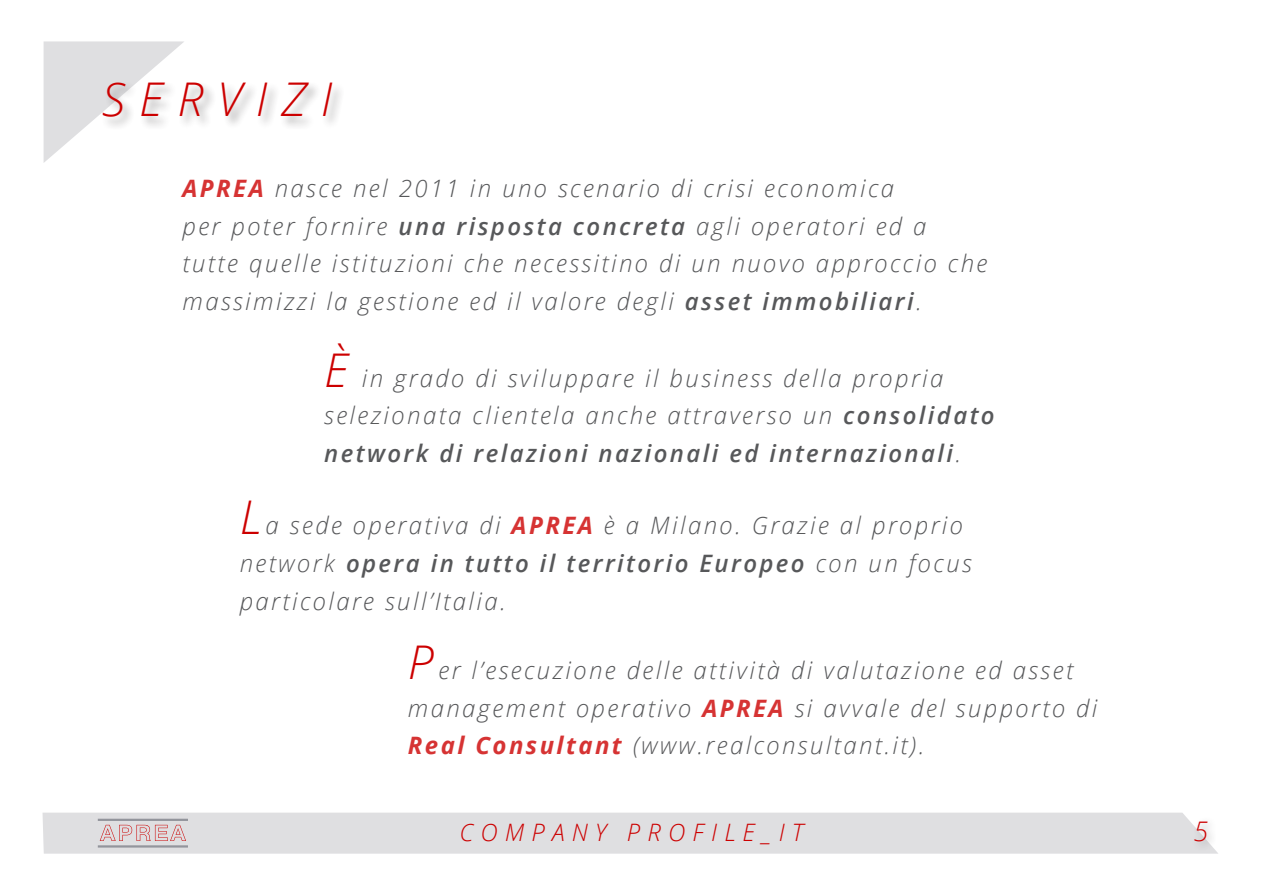
<style>
.page{position:relative;width:1263px;height:893px;background:#fff}
.page>*{position:absolute;margin:0;border:0;box-sizing:border-box;transform-origin:0 0}
.t1{font:italic 300 46.5px "Open Sans";letter-spacing:.3em;color:#c00}
.t2{font:italic 300 27px "Open Sans";color:#c00}
.t3{font:italic 300 24px/37.5px "Open Sans";letter-spacing:.1em;color:#57585a}
.t4{font:italic 300 24px "Open Sans";letter-spacing:.3em;color:#c00}
.s1{font-weight:700;color:#d63333}
.s2{font-weight:600}
.s3{font-size:46.5px;color:#c00}
</style>
<div class="page">
<div style="left:43px;top:813px;width:1175px;height:41px;background:#dfdfe1"></div>
<svg style="left:44px;top:41px;width:140px;height:121px"></svg>
<div style="left:1189px;top:817px;width:28px;height:35px;background:#231f20;opacity:.45"></div>
<div style="left:100px;top:81px;width:245px;height:50px;background:#231f20;opacity:.45"></div>
<svg style="left:100px;top:825px;width:86px;height:16px"></svg>
<hr style="left:98px;top:819px;width:90px;height:2px;background:#93959c">
<hr style="left:98px;top:845px;width:90px;height:3px;background:#93959c">
<p class="t1" style="left:102px;top:68px;width:232px">SERVIZI</p>
<p class="t3" style="left:182px;top:169px;width:713px"><span class="s1">APREA</span> nasce nel 2011 in uno scenario di crisi economica</p>
<p class="t3" style="left:182px;top:207px;width:806px">per poter fornire <span class="s2">una risposta concreta</span> agli operatori ed a tutte quelle istituzioni che necessitino di un nuovo approccio che massimizzi la gestione ed il valore degli <span class="s2">asset immobiliari</span>.</p>
<p class="t3" style="left:324px;top:358px;width:672px"><span class="s3">È</span> in grado di sviluppare il business della propria selezionata clientela anche attraverso un <span class="s2">consolidato network di relazioni nazionali ed internazionali</span>.</p>
<p class="t3" style="left:240px;top:506px;width:734px"><span class="s3">L</span>a sede operativa di <span class="s1">APREA</span> è a Milano. Grazie al proprio network <span class="s2">opera in tutto il territorio Europeo</span> con un focus particolare sull’Italia.</p>
<p class="t3" style="left:408px;top:651px;width:691px"><span class="s3">P</span>er l’esecuzione delle attività di valutazione ed asset management operativo <span class="s1">APREA</span> si avvale del supporto di</p>
<p class="t3" style="left:408px;top:726px;width:518px"><span class="s1">Real Consultant</span> (www.realconsultant.it).</p>
<p class="t4" style="left:459px;top:816px;width:345px">COMPANY PROFILE_IT</p>
<p class="t2" style="left:1193px;top:813px;width:16px">5</p>
</div>
